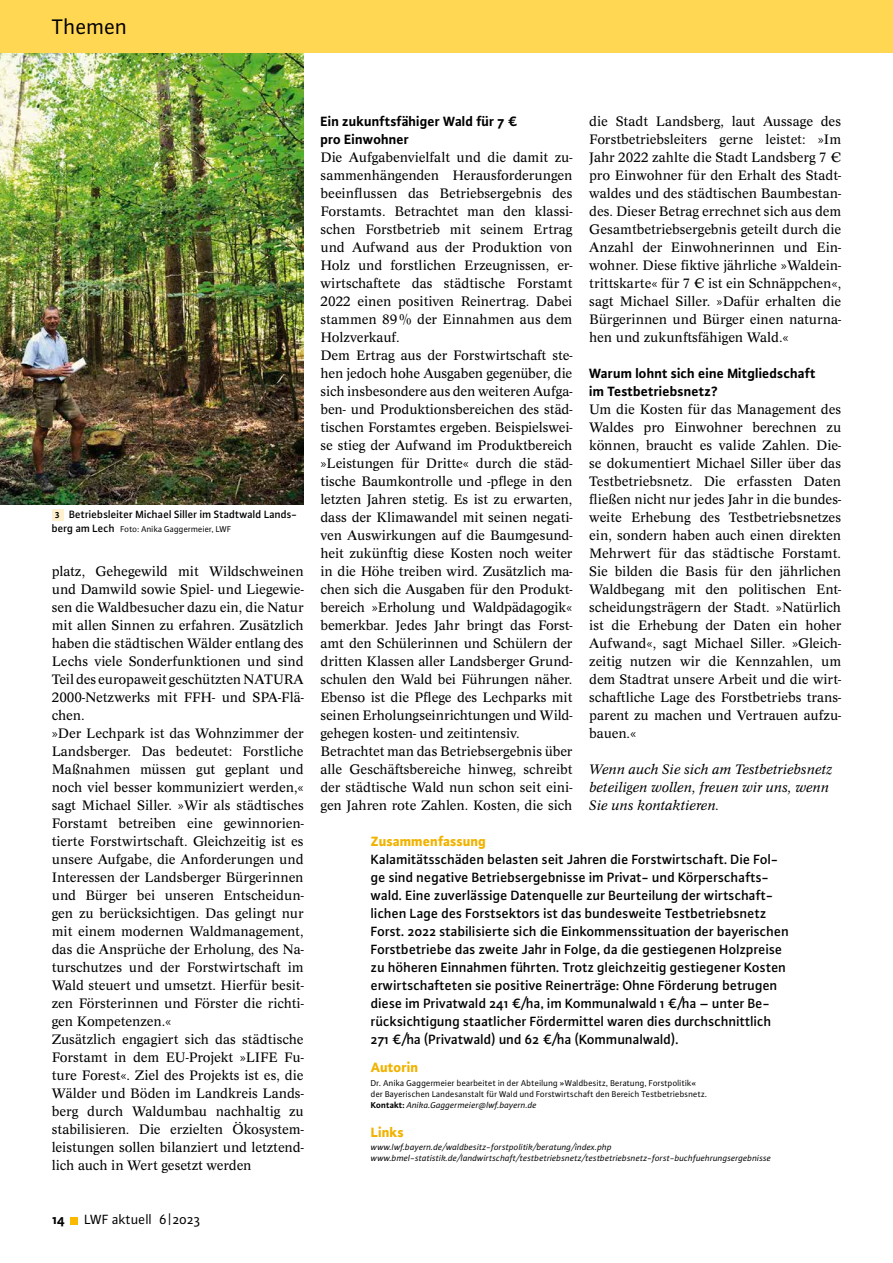
<style>
.page{position:relative;width:893px;height:1263px;background:#fff}
.page>*{position:absolute;margin:0;border:0;box-sizing:border-box;transform-origin:0 0}
.t1{font:22.5px "Plus Sans Pro";letter-spacing:-.005em;color:#000}
.t2{font:14.25px/18px "Concept Pro";letter-spacing:-.005em;color:#000;text-align:justify}
.t3{font:500 14.25px/18px "Plus Sans Pro";color:#000}
.t4{font:700 14.25px/18px "Plus Sans Pro";color:#000}
.t5{font:italic 14.25px/18px "Concept Pro";color:#000}
.t6{font:800 14.25px "Plus Sans Pro";color:#f1b300}
.t7{font:14.25px "Plus Sans Pro";color:#000}
.t8{font:500 11.25px "Plus Sans Pro";color:#000}
.t9{font:9px/11.2px "Plus Sans Pro";letter-spacing:.005em;color:#000}
.t10{font:italic 9px/11.2px "Plus Sans Pro";letter-spacing:.005em;color:#000}
.s1{font-weight:700;font-size:9px}
.s2{font-weight:500;font-size:11.25px}
.s3{font-weight:700}
.s4{font-style:italic}
</style>
<div class="page">
<div style="left:0;top:0;width:893px;height:53px;background:#ffd753"></div>
<div style="left:70px;top:1217px;width:7px;height:7px;background:#fbb900"></div>
<img style="left:0;top:53px;width:304px;height:451px">
<div style="left:52px;top:509px;width:11px;height:11px;background:#fff1ce"></div>
<h1 class="t1" style="left:52px;top:12px;width:77px">Themen</h1>
<p class="t8" style="left:55px;top:507px;width:243px"><span class="s1">3</span> Betriebsleiter Michael Siller im Stadtwald Lands-</p>
<p class="t9" style="left:52px;top:523px;width:181px"><span class="s2">berg am Lech</span> Foto: Anika Gaggermeier, LWF</p>
<p class="t2" style="left:52px;top:562px;width:253px;text-align:left">platz, Gehegewild mit Wildschweinen und Damwild sowie Spiel- und Liegewie&shy;sen die Waldbesucher dazu ein, die Natur mit allen Sinnen zu erfahren. Zusätzlich haben die städtischen Wälder entlang des Lechs viele Sonderfunktionen und sind Teil des europaweit geschützten NATURA 2000-Netzwerks mit FFH- und SPA-Flä&shy;chen.<br>»Der Lechpark ist das Wohnzimmer der Landsberger. Das bedeutet: Forstliche Maßnahmen müssen gut geplant und noch viel besser kommuniziert werden,« sagt Michael Siller. »Wir als städtisches Forstamt betreiben eine gewinnorien&shy;tierte Forstwirtschaft. Gleichzeitig ist es unsere Aufgabe, die Anforderungen und Interessen der Landsberger Bürgerinnen und Bürger bei unseren Entscheidun&shy;gen zu berücksichtigen. Das gelingt nur mit einem modernen Waldmanagement, das die Ansprüche der Erholung, des Na&shy;turschutzes und der Forstwirtschaft im Wald steuert und umsetzt. Hierfür besit&shy;zen Försterinnen und Förster die richti&shy;gen Kompetenzen.«<br>Zusätzlich engagiert sich das städtische Forstamt in dem EU-Projekt »LIFE Fu&shy;ture Forest«. Ziel des Projekts ist es, die Wälder und Böden im Landkreis Lands&shy;berg durch Waldumbau nachhaltig zu stabilisieren. Die erzielten Ökosystem&shy;leistungen sollen bilanziert und letztend&shy;lich auch in Wert gesetzt werden</p>
<p class="t4" style="left:52px;top:1209px;width:14px">14</p>
<p class="t7" style="left:84px;top:1210px;width:117px">LWF aktuell 6|2023</p>
<p class="t4" style="left:320px;top:111px;width:199px">Ein zukunftsfähiger Wald für 7 € pro Einwohner</p>
<p class="t2" style="left:320px;top:148px;width:253px;text-align:left">Die Aufgabenvielfalt und die damit zu&shy;sammenhängenden Herausforderungen beeinflussen das Betriebsergebnis des Forstamts. Betrachtet man den klassi&shy;schen Forstbetrieb mit seinem Ertrag und Aufwand aus der Produktion von Holz und forstlichen Erzeugnissen, er&shy;wirtschaftete das städtische Forstamt 2022 einen positiven Reinertrag. Dabei stammen 89% der Einnahmen aus dem Holzverkauf.<br>Dem Ertrag aus der Forstwirtschaft ste&shy;hen jedoch hohe Ausgaben gegenüber, die sich insbesondere aus den weiteren Aufga&shy;ben- und Produktionsbereichen des städ&shy;tischen Forstamtes ergeben. Beispielswei&shy;se stieg der Aufwand im Produktbereich »Leistungen für Dritte« durch die städ&shy;tische Baumkontrolle und -pflege in den letzten Jahren stetig. Es ist zu erwarten, dass der Klimawandel mit seinen negati&shy;ven Auswirkungen auf die Baumgesund&shy;heit zukünftig diese Kosten noch weiter in die Höhe treiben wird. Zusätzlich ma&shy;chen sich die Ausgaben für den Produkt&shy;bereich »Erholung und Waldpädagogik« bemerkbar. Jedes Jahr bringt das Forst&shy;amt den Schülerinnen und Schülern der dritten Klassen aller Landsberger Grund&shy;schulen den Wald bei Führungen näher.<br>Ebenso ist die Pflege des Lechparks mit seinen Erholungseinrichtungen und Wild&shy;gehegen kosten- und zeitintensiv.<br>Betrachtet man das Betriebsergebnis über alle Geschäftsbereiche hinweg, schreibt der städtische Wald nun schon seit eini&shy;gen Jahren rote Zahlen. Kosten, die sich</p>
<p class="t2" style="left:589px;top:112px;width:253px">die Stadt Landsberg, laut Aussage des Forstbetriebsleiters gerne leistet: »Im Jahr 2022 zahlte die Stadt Landsberg 7 € pro Einwohner für den Erhalt des Stadt&shy;waldes und des städtischen Baumbestan&shy;des. Dieser Betrag errechnet sich aus dem Gesamtbetriebsergebnis geteilt durch die Anzahl der Einwohnerinnen und Ein&shy;wohner. Diese fiktive jährliche »Waldein&shy;trittskarte« für 7 € ist ein Schnäppchen«, sagt Michael Siller. »Dafür erhalten die Bürgerinnen und Bürger einen naturna&shy;hen und zukunftsfähigen Wald.«</p>
<p class="t4" style="left:589px;top:363px;width:228px">Warum lohnt sich eine Mitgliedschaft im Testbetriebsnetz?</p>
<p class="t2" style="left:589px;top:400px;width:253px">Um die Kosten für das Management des Waldes pro Einwohner berechnen zu können, braucht es valide Zahlen. Die&shy;se dokumentiert Michael Siller über das Testbetriebsnetz. Die erfassten Daten fließen nicht nur jedes Jahr in die bundes&shy;weite Erhebung des Testbetriebsnetzes ein, sondern haben auch einen direkten Mehrwert für das städtische Forstamt.<br>Sie bilden die Basis für den jährlichen Waldbegang mit den politischen Ent&shy;scheidungsträgern der Stadt. »Natürlich ist die Erhebung der Daten ein hoher Aufwand«, sagt Michael Siller. »Gleich&shy;zeitig nutzen wir die Kennzahlen, um dem Stadtrat unsere Arbeit und die wirt&shy;schaftliche Lage des Forstbetriebs trans&shy;parent zu machen und Vertrauen aufzu&shy;bauen.«</p>
<p class="t5" style="left:589px;top:760px;width:244px">Wenn auch Sie sich am Testbetriebsnetz beteiligen wollen, freuen wir uns, wenn<br>Sie uns kontaktieren.</p>
<p class="t6" style="left:371px;top:830px;width:117px">Zusammenfassung</p>
<p class="t3" style="left:371px;top:849px;width:420px">Kalamitätsschäden belasten seit Jahren die Forstwirtschaft. Die Fol&shy;ge sind negative Betriebsergebnisse im Privat- und Körperschafts&shy;wald. Eine zuverlässige Datenquelle zur Beurteilung der wirtschaft&shy;lichen Lage des Forstsektors ist das bundesweite Testbetriebsnetz Forst. 2022 stabilisierte sich die Einkommenssituation der bayerischen Forstbetriebe das zweite Jahr in Folge, da die gestiegenen Holzpreise zu höheren Einnahmen führten. Trotz gleichzeitig gestiegener Kosten erwirtschafteten sie positive Reinerträge: Ohne Förderung betrugen diese im Privatwald 241 €/ha, im Kommunalwald 1 €/ha – unter Be&shy;rücksichtigung staatlicher Fördermittel waren dies durchschnittlich 271 €/ha (Privatwald) und 62 €/ha (Kommunalwald).</p>
<p class="t6" style="left:371px;top:1056px;width:49px">Autorin</p>
<p class="t9" style="left:371px;top:1077px;width:338px">Dr. Anika Gaggermeier bearbeitet in der Abteilung »Waldbesitz, Beratung, Forstpolitik« der Bayerischen Landesanstalt für Wald und Forstwirtschaft den Bereich Testbetriebsnetz.<br><span class="s3">Kontakt:</span> <span class="s4">Anika.Gaggermeier@lwf.bayern.de</span></p>
<p class="t6" style="left:371px;top:1120px;width:34px">Links</p>
<p class="t10" style="left:371px;top:1141px;width:402px">www.lwf.bayern.de/waldbesitz-forstpolitik/beratung/index.php www.bmel-statistik.de/landwirtschaft/testbetriebsnetz/testbetriebsnetz-forst-buchfuehrungsergebnisse</p>
</div>
